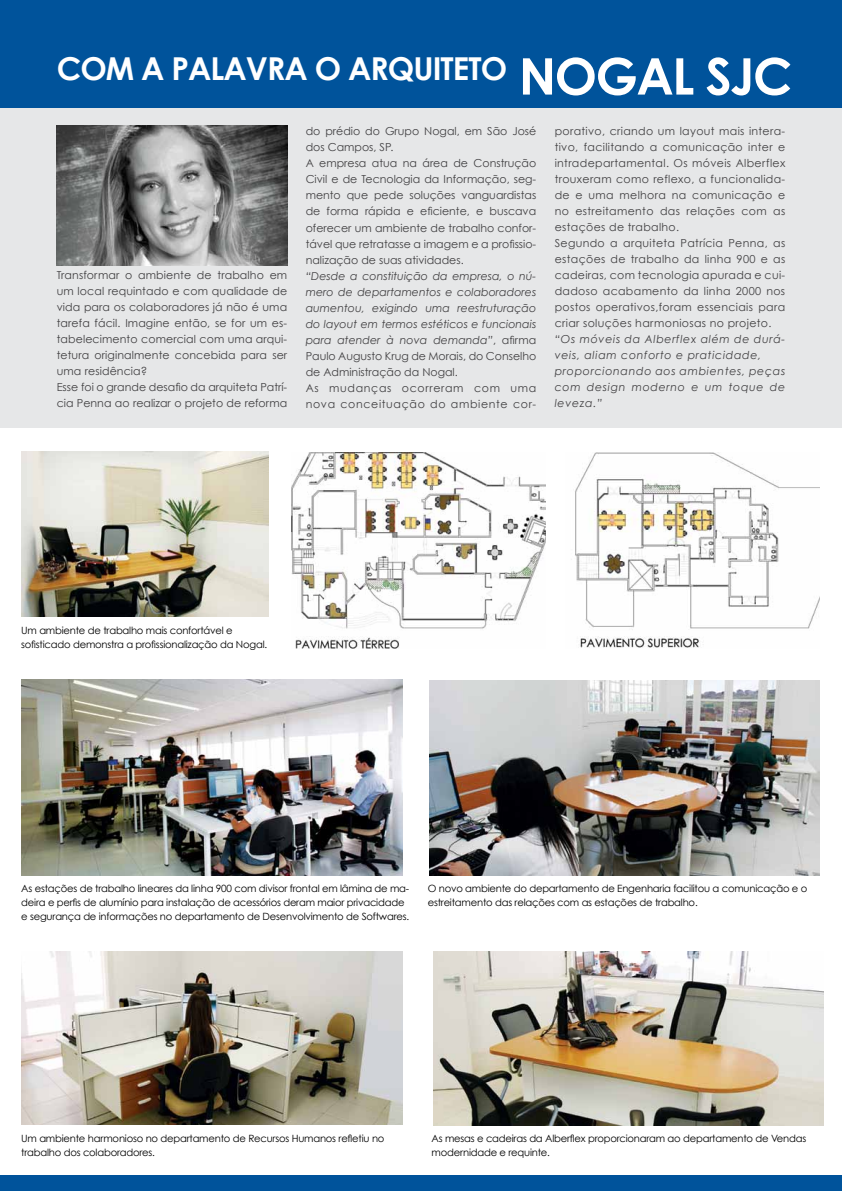
<style>
.page{position:relative;width:842px;height:1191px;background:#fff}
.page>*{position:absolute;margin:0;border:0;box-sizing:border-box;transform-origin:0 0}
.t1{font:700 50.5px "Century Gothic";letter-spacing:-.03em;color:#fff}
.t2{font:700 31.5px "Century Gothic";letter-spacing:-.03em;color:#fff}
.t3{font:11px/16px "Century Gothic";letter-spacing:.01em;color:#414042}
.t4{font:11px/16px "Century Gothic";letter-spacing:.03em;color:#414042}
.t5{font:italic 11px/16px "Century Gothic";color:#414042}
.t6{font:italic 11px/16px "Century Gothic";letter-spacing:.06em;color:#414042}
.t7{font:10px/14px "Century Gothic";letter-spacing:-.02em;color:#000}
.s1{font-style:normal}
</style>
<div class="page">
<img style="left:430px;top:680px;width:389px;height:195px">
<img style="left:434px;top:951px;width:389px;height:174px">
<img style="left:21px;top:451px;width:248px;height:165px">
<img style="left:21px;top:680px;width:382px;height:195px">
<img style="left:21px;top:951px;width:382px;height:173px">
<div style="left:0;top:1175px;width:842px;height:16px;background:#00539b"></div>
<div style="left:0;top:0;width:842px;height:112px;background:#00539b"></div>
<hr style="left:841px;top:686px;width:1px;height:489px;background:#00539b">
<div style="left:0;top:109px;width:842px;height:319px;background:#e6e7e8"></div>
<img style="left:57px;top:125px;width:230px;height:140px">
<img style="left:575px;top:452px;width:244px;height:196px">
<img style="left:292px;top:452px;width:253px;height:196px">
<h2 class="t2" style="left:57px;top:49px;width:153px">COM A PALAVRA</h2>
<h2 class="t2" style="left:315px;top:49px;width:188px">O ARQUITETO</h2>
<h1 class="t1" style="left:519px;top:44px;width:275px">NOGAL SJC</h1>
<p class="t3" style="left:306px;top:123px;width:232px">do prédio do Grupo Nogal, em São José dos Campos, SP.<br>A empresa atua na área de Construção Civil e de Tecnologia da Informação, seg&shy;mento que pede soluções vanguardistas de forma rápida e eficiente, e buscava oferecer um ambiente de trabalho confor&shy;tável que retratasse a imagem e a profissio&shy;nalização de suas atividades.</p>
<p class="t5" style="left:306px;top:267px;width:232px">“Desde a constituição da empresa, o nú&shy;mero de departamentos e colaboradores aumentou, exigindo uma reestruturação do layout em termos estéticos e funcionais para atender à nova demanda”<span class="s1">, afirma Paulo Augusto Krug de Morais, do Conselho de Administração da Nogal.<br>As mudanças ocorreram com uma nova conceituação do ambiente cor-</span></p>
<p class="t4" style="left:555px;top:123px;width:232px">porativo, criando um layout mais intera&shy;tivo, facilitando a comunicação inter e intradepartamental. Os móveis Alberflex trouxeram como reflexo, a funcionalida&shy;de e uma melhora na comunicação e no estreitamento das relações com as estações de trabalho.<br>Segundo a arquiteta Patrícia Penna, as estações de trabalho da linha 900 e as cadeiras, com tecnologia apurada e cui&shy;dadoso acabamento da linha 2000 nos postos operativos,foram essenciais para criar soluções harmoniosas no projeto.</p>
<p class="t6" style="left:555px;top:331px;width:232px">“Os móveis da Alberflex além de durá&shy;veis, aliam conforto e praticidade, proporcionando aos ambientes, peças com design moderno e um toque de leveza.”</p>
<p class="t3" style="left:57px;top:267px;width:232px">Transformar o ambiente de trabalho em um local requintado e com qualidade de vida para os colaboradores já não é uma tarefa fácil. Imagine então, se for um es&shy;tabelecimento comercial com uma arqui&shy;tetura originalmente concebida para ser uma residência?<br>Esse foi o grande desafio da arquiteta Patrí&shy;cia Penna ao realizar o projeto de reforma</p>
<p class="t7" style="left:21px;top:623px;width:247px">Um ambiente de trabalho mais confortável e sofisticado demonstra a profissionalização da Nogal.</p>
<p class="t7" style="left:21px;top:881px;width:389px">As estações de trabalho lineares da linha 900 com divisor frontal em lâmina de ma&shy;deira e perfis de alumínio para instalação de acessórios deram maior privacidade e segurança de informações no departamento de Desenvolvimento de Softwares.</p>
<p class="t7" style="left:428px;top:881px;width:381px">O novo ambiente do departamento de Engenharia facilitou a comunicação e o estreitamento das relações com as estações de trabalho.</p>
<p class="t7" style="left:21px;top:1131px;width:365px">Um ambiente harmonioso no departamento de Recursos Humanos refletiu no trabalho dos colaboradores.</p>
<p class="t7" style="left:432px;top:1131px;width:376px">As mesas e cadeiras da Alberflex proporcionaram ao departamento de Vendas modernidade e requinte.</p>
</div>
